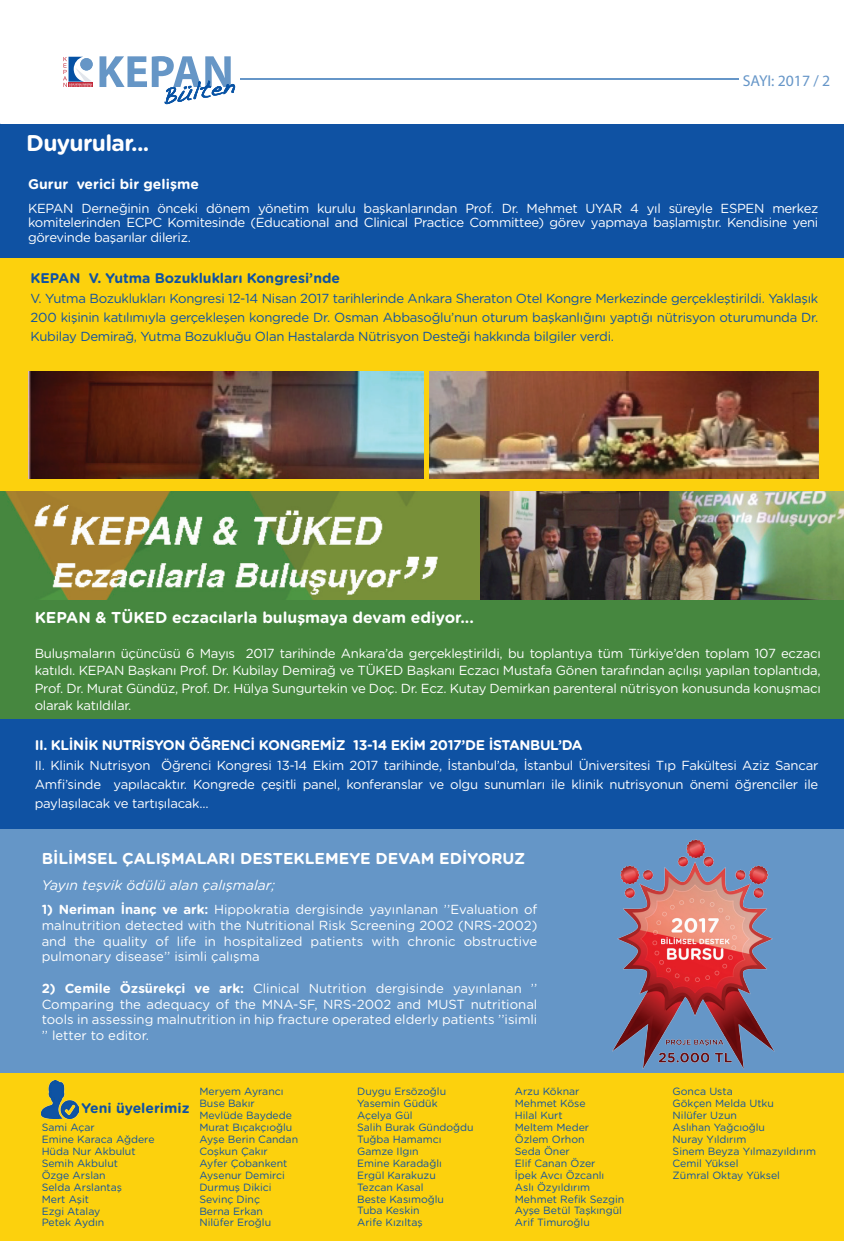
<style>
.page{position:relative;width:844px;height:1241px;background:#fff}
.page>*{position:absolute;margin:0;border:0;box-sizing:border-box;transform-origin:0 0}
.t1{font:700 22.75px "Gotham Rounded";letter-spacing:-.03em;color:#fff}
.t2{font:700 15.75px "Gotham Rounded";color:#fff}
.t3{font:15.75px "Myriad Pro";color:#6696c8}
.t4{font:700 14px "Gotham Rounded";letter-spacing:-.025em;color:#fff}
.t5{font:700 14px "Gotham Rounded";color:#0f52a3}
.t6{font:italic 14px "Gotham Rounded";color:#fff}
.t7{font:700 14px "Gotham Rounded";color:#fff}
.t8{font:13.12px/15.8px "Gotham Rounded";letter-spacing:-.02em;color:#fff;text-align:justify}
.t9{font:13.12px/19.2px "Gotham Rounded";letter-spacing:-.02em;color:#0f52a3;text-align:justify}
.t10{font:10.5px/11.9px "Gotham Rounded";color:#0f52a3}
.s1{font-weight:700}
</style>
<div class="page">
<hr style="left:69px;top:83px;width:24px;height:4px;background:#c22839">
<svg style="left:63px;top:57px;width:29px;height:30px"></svg>
<div style="left:80px;top:58px;width:13px;height:12px;background:#6696c6;border-radius:50%"></div>
<svg style="left:99px;top:56px;width:136px;height:48px"></svg>
<hr style="left:240px;top:78px;width:497px;height:2px;background:#6696c8">
<div style="left:0;top:599px;width:843px;height:123px;background:#46873f"></div>
<div style="left:0;top:158px;width:843px;height:100px;background:#0f52a3"></div>
<div style="left:0;top:828px;width:843px;height:244px;background:#6596c7"></div>
<div style="left:0;top:1072px;width:843px;height:168px;background:#fcd10d"></div>
<img style="left:42px;top:1080px;width:37px;height:37px">
<div style="left:0;top:124px;width:843px;height:34px;background:#0f52a3"></div>
<img style="left:1px;top:490px;width:842px;height:109px">
<div style="left:0;top:258px;width:843px;height:232px;background:#fcd10d"></div>
<img style="left:28px;top:371px;width:395px;height:108px">
<img style="left:598px;top:839px;width:188px;height:234px">
<img style="left:429px;top:371px;width:389px;height:108px">
<div style="left:0;top:719px;width:843px;height:110px;background:#0f52a3"></div>
<h1 class="t1" style="left:26px;top:126px;width:124px">Duyurular...</h1>
<p class="t3" style="left:742px;top:70px;width:89px">SAYI: 2017 / 2</p>
<p class="t7" style="left:28px;top:174px;width:172px">Gurur verici bir gelişme</p>
<p class="t8" style="left:28px;top:200px;width:791px;line-height:14.9px">KEPAN Derneğinin önceki dönem yönetim kurulu başkanlarından Prof. Dr. Mehmet UYAR 4 yıl süreyle ESPEN merkez komitelerinden ECPC Komitesinde (Educational and Clinical Practice Committee) görev yapmaya başlamıştır. Kendisine yeni görevinde başarılar dileriz.</p>
<p class="t5" style="left:31px;top:268px;width:311px">KEPAN V. Yutma Bozuklukları Kongresi’nde</p>
<p class="t9" style="left:31px;top:288px;width:789px">V. Yutma Bozuklukları Kongresi 12-14 Nisan 2017 tarihlerinde Ankara Sheraton Otel Kongre Merkezinde gerçekleştirildi. Yaklaşık 200 kişinin katılımıyla gerçekleşen kongrede Dr. Osman Abbasoğlu’nun oturum başkanlığını yaptığı nütrisyon oturumunda Dr.<br>Kubilay Demirağ, Yutma Bozukluğu Olan Hastalarda Nütrisyon Desteği hakkında bilgiler verdi.</p>
<p class="t2" style="left:35px;top:605px;width:440px">KEPAN &amp; TÜKED eczacılarla buluşmaya devam ediyor...</p>
<p class="t8" style="left:35px;top:643px;width:787px;line-height:17.5px">Buluşmaların üçüncüsü 6 Mayıs 2017 tarihinde Ankara’da gerçekleştirildi, bu toplantıya tüm Türkiye’den toplam 107 eczacı katıldı. KEPAN Başkanı Prof. Dr. Kubilay Demirağ ve TÜKED Başkanı Eczacı Mustafa Gönen tarafından açılışı yapılan toplantıda, Prof. Dr. Murat Gündüz, Prof. Dr. Hülya Sungurtekin ve Doç. Dr. Ecz. Kutay Demirkan parenteral nütrisyon konusunda konuşmacı olarak katıldılar.</p>
<p class="t4" style="left:35px;top:735px;width:549px">II. KLİNİK NUTRİSYON ÖĞRENCİ KONGREMİZ 13-14 EKİM 2017’DE İSTANBUL’DA</p>
<p class="t8" style="left:35px;top:754px;width:785px;line-height:19.2px">II. Klinik Nutrisyon Öğrenci Kongresi 13-14 Ekim 2017 tarihinde, İstanbul’da, İstanbul Üniversitesi Tıp Fakültesi Aziz Sancar Amfi’sinde yapılacaktır. Kongrede çeşitli panel, konferanslar ve olgu sunumları ile klinik nutrisyonun önemi öğrenciler ile paylaşılacak ve tartışılacak...</p>
<p class="t2" style="left:42px;top:846px;width:485px">BİLİMSEL ÇALIŞMALARI DESTEKLEMEYE DEVAM EDİYORUZ</p>
<p class="t6" style="left:42px;top:874px;width:235px">Yayın teşvik ödülü alan çalışmalar;</p>
<p class="t8" style="left:42px;top:900px;width:497px"><span class="s1">1) Neriman İnanç ve ark:</span> Hippokratia dergisinde yayınlanan ’’Evaluation of malnutrition detected with the Nutritional Risk Screening 2002 (NRS-2002) and the quality of life in hospitalized patients with chronic obstructive pulmonary disease’’ isimli çalışma</p>
<p class="t8" style="left:42px;top:979px;width:497px"><span class="s1">2) Cemile Özsürekçi ve ark:</span> Clinical Nutrition dergisinde yayınlanan ’’ Comparing the adequacy of the MNA-SF, NRS-2002 and MUST nutritional tools in assessing malnutrition in hip fracture operated elderly patients ’’isimli ’’ letter to editor.</p>
<p class="t5" style="left:81px;top:1097px;width:110px">Yeni üyelerimiz</p>
<p class="t10" style="left:42px;top:1120px;width:114px">Sami Açar<br>Emine Karaca Ağdere<br>Hüda Nur Akbulut<br>Semih Akbulut<br>Özge Arslan<br>Selda Arslantaş<br>Mert Aşit<br>Ezgi Atalay<br>Petek Aydın</p>
<p class="t10" style="left:199px;top:1085px;width:100px">Meryem Ayrancı<br>Buse Bakır<br>Mevlüde Baydede<br>Murat Bıçakçıoğlu<br>Ayşe Berin Candan<br>Coşkun Çakır<br>Ayfer Çobankent<br>Aysenur Demirci<br>Durmuş Dikici<br>Sevinç Dinç<br>Berna Erkan<br>Nilüfer Eroğlu</p>
<p class="t10" style="left:357px;top:1085px;width:118px">Duygu Ersözoğlu<br>Yasemin Güdük<br>Açelya Gül<br>Salih Burak Gündoğdu<br>Tuğba Hamamcı<br>Gamze Ilgın<br>Emine Karadağlı<br>Ergül Karakuzu<br>Tezcan Kasal<br>Beste Kasımoğlu<br>Tuba Keskin<br>Arife Kızıltaş</p>
<p class="t10" style="left:514px;top:1085px;width:111px">Arzu Köknar<br>Mehmet Köse<br>Hilal Kurt<br>Meltem Meder<br>Özlem Orhon<br>Seda Öner<br>Elif Canan Özer<br>İpek Avcı Özcanlı<br>Aslı Özyıldırım<br>Mehmet Refik Sezgin<br>Ayşe Betül Taşkıngül<br>Arif Timuroğlu</p>
<p class="t10" style="left:672px;top:1084px;width:145px">Gonca Usta<br>Gökçen Melda Utku<br>Nilüfer Uzun<br>Aslıhan Yağcıoğlu<br>Nuray Yıldırım<br>Sinem Beyza Yılmazyıldırım<br>Cemil Yüksel<br>Zümral Oktay Yüksel</p>
</div>
